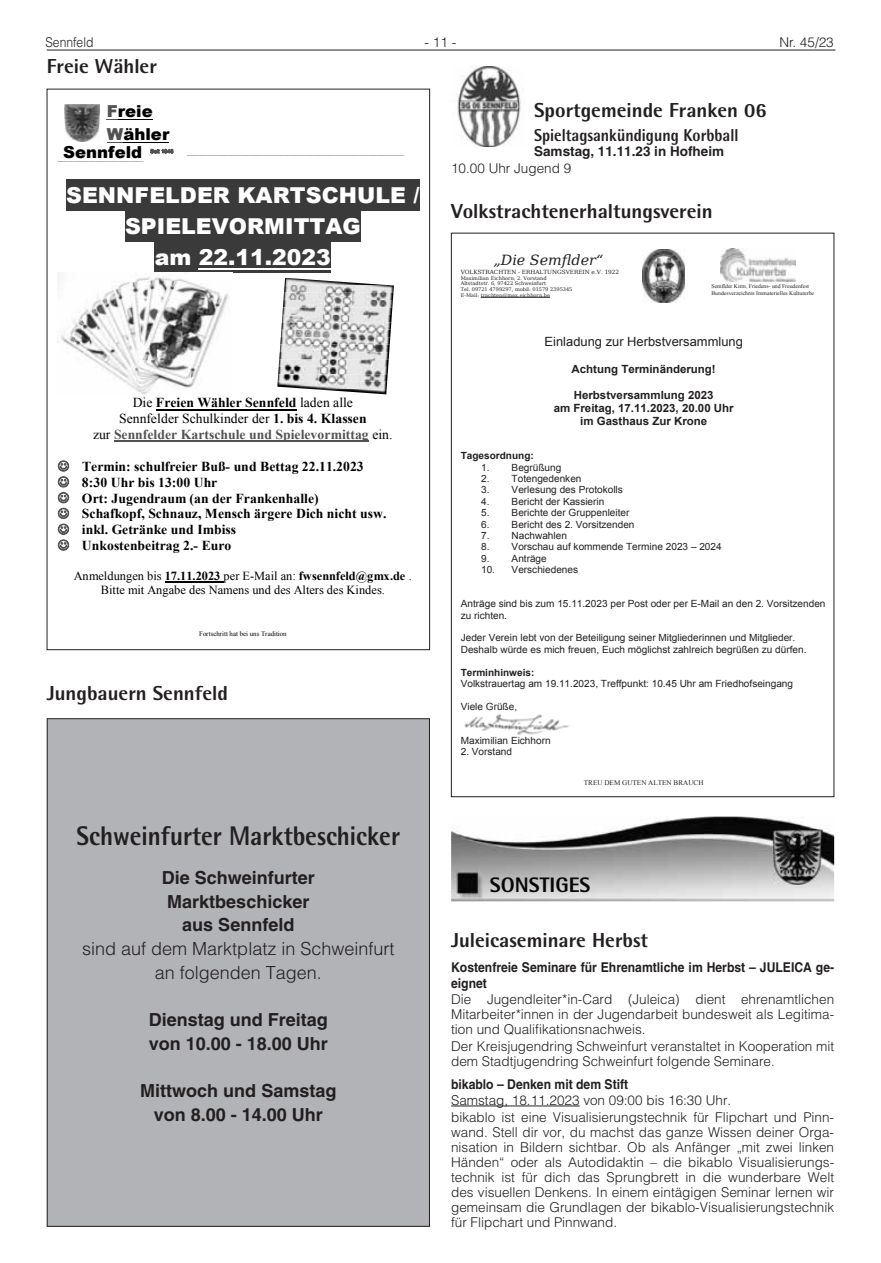
<style>
.page{position:relative;width:881px;height:1263px;background:#fff}
.page>*{position:absolute;margin:0;border:0;box-sizing:border-box;transform-origin:0 0}
.t1{font:800 27px "Agfa Rotis Semisans";color:#231f20;scale:.9 1}
.t2{font:900 21.9px/31px "Stgrtc Arial";color:#fff;text-align:center}
.t3{font:800 20.25px "Agfa Rotis Semisans";color:#231f20}
.t4{font:700 18px/23.7px "Helvetica LT";color:#231f20;text-align:center}
.t5{font:300 18px/23.7px "Helvetica LT";color:#231f20;text-align:center}
.t6{font:800 17.25px "Agfa Rotis Semisans";color:#231f20;scale:.9 1}
.t7{font:900 16.5px/23.2px "Stgrtc Arial";letter-spacing:.005em;color:#000}
.t8{font:italic 14.1px "DejaVu Serif";color:#231f20}
.t9{font:700 13.65px/15.8px "Wjmgtl Times New Roman";letter-spacing:.005em;color:#000}
.t10{font:700 13.65px "Wjmgtl Times New Roman";letter-spacing:.005em;color:#525252}
.t11{font:13.65px "Jtkdty Times New Roman";letter-spacing:.005em;color:#000}
.t12{font:300 13.5px/15px "Helvetica LT";color:#231f20;text-align:justify}
.t13{font:700 13.5px/16.2px "Helvetica LT";color:#231f20;scale:.9 1}
.t14{font:700 13.5px "Helvetica LT";color:#231f20}
.t15{font:300 13.5px "Helvetica LT";color:#231f20;scale:.9 1}
.t16{font:12.75px "Arial";color:#231f20}
.t17{font:12.3px/14.2px "Jtkdty Times New Roman";letter-spacing:.005em;color:#000;text-align:center}
.t18{font:700 11.25px/13px "Arial";color:#231f20;text-align:center}
.t19{font:9.9px/11.4px "Arial";color:#231f20}
.t20{font:700 9.9px "Arial";color:#231f20}
.t21{font:7.05px "Times New Roman";color:#231f20}
.t22{font:6.9px "Jtkdty Times New Roman";color:#3f3f3f}
.t23{font:6.9px "Jtkdty Times New Roman";letter-spacing:.005em;color:#000}
.t24{font:5.7px/6.4px "Times New Roman";color:#231f20}
.t25{font:5.7px "DejaVu Serif";color:#231f20}
.t26{font:4.95px/5.7px "DejaVu Serif";color:#231f20}
.s1{color:#525252}
.s2{font-family:"Jtkdty Times New Roman";font-weight:400}
.s3{font-family:"Wjmgtl Times New Roman";font-weight:700}
.s4{font-family:"Jtkdty Times New Roman";font-weight:400;color:#000}
.s5{color:#2a2a2a}
</style>
<div class="page">
<hr style="left:47px;top:50px;width:788px;height:1px;background:#231f20">
<div style="left:66px;top:179px;width:353px;height:31px;background:#3a3a3a"></div>
<div style="left:125px;top:210px;width:235px;height:31px;background:#3a3a3a"></div>
<div style="left:155px;top:241px;width:176px;height:31px;background:#3a3a3a"></div>
<hr style="left:199px;top:268px;width:132px;height:2px;background:#fff">
<hr style="left:156px;top:409px;width:140px;height:1px;background:#000">
<hr style="left:114px;top:440px;width:255px;height:2px;background:#525252">
<svg style="left:58px;top:461px;width:11px;height:89px"></svg>
<hr style="left:165px;top:581px;width:58px;height:1px;background:#000">
<img style="left:58px;top:272px;width:171px;height:123px">
<img style="left:284px;top:278px;width:102px;height:7px">
<img style="left:283px;top:285px;width:111px;height:22px">
<img style="left:281px;top:307px;width:111px;height:23px">
<img style="left:279px;top:330px;width:111px;height:29px">
<img style="left:277px;top:359px;width:111px;height:30px">
<img style="left:312px;top:389px;width:74px;height:5px">
<img style="left:64px;top:104px;width:35px;height:38px">
<hr style="left:118px;top:119px;width:35px;height:1px;background:#000">
<svg style="left:107px;top:142px;width:16px;height:1px"></svg>
<hr style="left:123px;top:142px;width:46px;height:1px;background:#000">
<svg style="left:150px;top:149px;width:24px;height:5px"></svg>
<div style="left:47px;top:719px;width:382px;height:507px;background:#b2b3b7"></div>
<hr style="left:451px;top:1105px;width:128px;height:1px;background:#231f20">
<img style="left:457px;top:67px;width:64px;height:80px">
<img style="left:464px;top:714px;width:105px;height:21px">
<hr style="left:480px;top:297px;width:70px;height:1px;background:#1d1d1d">
<img style="left:720px;top:248px;width:75px;height:34px">
<img style="left:642px;top:250px;width:42px;height:52px">
<img style="left:451px;top:816px;width:382px;height:85px">
<img style="left:772px;top:830px;width:50px;height:54px">
<svg style="left:490px;top:877px;width:99px;height:15px"></svg>
<p class="t15" style="left:45px;top:34px;width:55px">Sennfeld</p>
<p class="t12" style="left:424px;top:34px;width:33px">- 11 -</p>
<p class="t12" style="left:779px;top:34px;width:56px">Nr. 45/23</p>
<h3 class="t3" style="left:47px;top:54px;width:112px">Freie Wähler</h3>
<p class="t7" style="left:107px;top:99px;width:64px"><span class="s1">F</span>reie<br><span class="s1">W</span>ähler</p>
<p class="t22" style="left:57px;top:156px;width:88px">_________________________</p>
<p class="t7" style="left:63px;top:141px;width:80px">Sennfeld</p>
<h2 class="t2" style="left:66px;top:180px;width:354px">SENNFELDER KARTSCHULE /<br>SPIELEVORMITTAG<br>am 22.11.2023</h2>
<p class="t22" style="left:187px;top:149px;width:218px">_______________________________________________________________</p>
<p class="t9" style="left:133px;top:396px;width:222px"><span class="s2">Die</span> Freien Wähler Sennfeld <span class="s2">laden alle</span></p>
<p class="t11" style="left:119px;top:414px;width:249px">Sennfelder Schulkinder der <span class="s3">1. bis 4. Klassen</span></p>
<p class="t10" style="left:93px;top:430px;width:301px"><span class="s4">zur</span> Sennfelder Kartschule und Spielevormittag <span class="s4">ein.</span></p>
<p class="t9" style="left:82px;top:460px;width:306px">Termin: schulfreier Buß- und Bettag 22.11.2023<br>8:30 Uhr bis 13:00 Uhr<br>Ort: Jugendraum (an der Frankenhalle)<br>Schafkopf, Schnauz, Mensch ärgere Dich nicht usw. inkl. Getränke und Imbiss<br>Unkostenbeitrag 2.- Euro</p>
<p class="t17" style="left:74px;top:570px;width:339px">Anmeldungen bis <span class="s3">17.11.2023</span> per E-Mail an: <span class="s3">fwsennfeld@gmx.de</span> .<br>Bitte mit Angabe des Namens und des Alters des Kindes.</p>
<p class="t23" style="left:199px;top:631px;width:89px">Fortschritt hat bei uns Tradition</p>
<h3 class="t3" style="left:47px;top:680px;width:182px">Jungbauern Sennfeld</h3>
<h1 class="t1" style="left:77px;top:819px;width:361px">Schweinfurter Marktbeschicker</h1>
<h3 class="t4" style="left:162px;top:865px;width:155px">Die Schweinfurter<br>Marktbeschicker aus Sennfeld</h3>
<h3 class="t5" style="left:82px;top:937px;width:314px">sind auf dem Marktplatz in Schweinfurt an folgenden Tagen.</h3>
<h3 class="t4" style="left:149px;top:1008px;width:181px;text-align:left">Dienstag und Freitag von 10.00 - 18.00 Uhr</h3>
<h3 class="t4" style="left:140px;top:1079px;width:198px">Mittwoch und Samstag von 8.00 - 14.00 Uhr</h3>
<h3 class="t3" style="left:534px;top:98px;width:234px">Sportgemeinde Franken 06</h3>
<p class="t6" style="left:534px;top:124px;width:228px">Spieltagsankündigung Korbball</p>
<p class="t14" style="left:534px;top:143px;width:191px">Samstag, 11.11.23 in Hofheim</p>
<p class="t12" style="left:451px;top:161px;width:122px">10.00 Uhr Jugend 9</p>
<h3 class="t3" style="left:451px;top:198px;width:263px">Volkstrachtenerhaltungsverein</h3>
<p class="t8" style="left:493px;top:254px;width:111px">„Die Semflder“</p>
<p class="t25" style="left:460px;top:269px;width:160px">VOLKSTRACHTEN - ERHALTUNGSVEREIN e.V. 1922</p>
<p class="t26" style="left:460px;top:275px;width:113px">Maximilian Eichhorn, 2. Vorstand Altstadtstr. 6, 97422 Schweinfurt<br>Tel. 09721 4799297, mobil: 01579 2395345<br>E-Mail: <span class="s5">trachten@max.eichhorn.be</span></p>
<p class="t16" style="left:544px;top:337px;width:200px">Einladung zur Herbstversammlung</p>
<p class="t18" style="left:571px;top:363px;width:146px">Achtung Terminänderung!</p>
<p class="t18" style="left:553px;top:389px;width:181px">Herbstversammlung 2023<br>am Freitag, 17.11.2023, 20.00 Uhr im Gasthaus Zur Krone</p>
<p class="t20" style="left:460px;top:452px;width:75px">Tagesordnung:</p>
<p class="t19" style="left:481px;top:462px;width:82px">1. Begrüßung</p>
<p class="t19" style="left:481px;top:474px;width:102px">2. Totengedenken</p>
<p class="t19" style="left:481px;top:485px;width:143px">3. Verlesung des Protokolls</p>
<p class="t19" style="left:481px;top:497px;width:125px">4. Bericht der Kassierin</p>
<p class="t19" style="left:481px;top:508px;width:150px">5. Berichte der Gruppenleiter</p>
<p class="t19" style="left:481px;top:519px;width:155px">6. Bericht des 2. Vorsitzenden</p>
<p class="t19" style="left:481px;top:531px;width:87px">7. Nachwahlen</p>
<p class="t19" style="left:481px;top:542px;width:242px">8. Vorschau auf kommende Termine 2023 – 2024</p>
<p class="t19" style="left:481px;top:553px;width:67px">9. Anträge</p>
<p class="t19" style="left:481px;top:565px;width:98px">10. Verschiedenes</p>
<p class="t19" style="left:460px;top:599px;width:366px">Anträge sind bis zum 15.11.2023 per Post oder per E-Mail an den 2. Vorsitzenden zu richten.</p>
<p class="t19" style="left:460px;top:633px;width:347px">Jeder Verein lebt von der Beteiligung seiner Mitgliederinnen und Mitglieder.<br>Deshalb würde es mich freuen, Euch möglichst zahlreich begrüßen zu dürfen.</p>
<p class="t20" style="left:460px;top:668px;width:75px">Terminhinweis:</p>
<p class="t19" style="left:460px;top:679px;width:334px">Volkstrauertag am 19.11.2023, Treffpunkt: 10.45 Uhr am Friedhofseingang</p>
<p class="t19" style="left:460px;top:701px;width:58px">Viele Grüße,</p>
<p class="t19" style="left:460px;top:736px;width:91px">Maximilian Eichhorn</p>
<p class="t19" style="left:460px;top:747px;width:53px">2. Vorstand</p>
<p class="t21" style="left:583px;top:780px;width:121px">TREU DEM GUTEN ALTEN BRAUCH</p>
<p class="t24" style="left:711px;top:283px;width:104px">Semflder Kirm, Friedens- und Freudenfest<br>Bundesverzeichnis Immaterielles Kulturerbe</p>
<h3 class="t3" style="left:451px;top:927px;width:198px">Juleicaseminare Herbst</h3>
<p class="t13" style="left:451px;top:958px;width:427px">Kostenfreie Seminare für Ehrenamtliche im Herbst – JULEICA ge&shy;eignet</p>
<p class="t12" style="left:451px;top:991px;width:384px">Die Jugendleiter*in-Card (Juleica) dient ehrenamtlichen Mitarbeiter*innen in der Jugendarbeit bundesweit als Legitima&shy;tion und Qualifikationsnachweis.</p>
<p class="t12" style="left:451px;top:1038px;width:384px">Der Kreisjugendring Schweinfurt veranstaltet in Kooperation mit dem Stadtjugendring Schweinfurt folgende Seminare.</p>
<p class="t13" style="left:451px;top:1075px;width:198px">bikablo – Denken mit dem Stift</p>
<p class="t12" style="left:451px;top:1091px;width:384px;line-height:17.1px">Samstag, 18.11.2023 von 09:00 bis 16:30 Uhr.<br>bikablo ist eine Visualisierungstechnik für Flipchart und Pinn-</p>
<p class="t12" style="left:451px;top:1124px;width:384px">wand. Stell dir vor, du machst das ganze Wissen deiner Orga&shy;nisation in Bildern sichtbar. Ob als Anfänger „mit zwei linken Händen“ oder als Autodidaktin – die bikablo Visualisierungs&shy;technik ist für dich das Sprungbrett in die wunderbare Welt des visuellen Denkens. In einem eintägigen Seminar lernen wir gemeinsam die Grundlagen der bikablo-Visualisierungstechnik für Flipchart und Pinnwand.</p>
</div>
